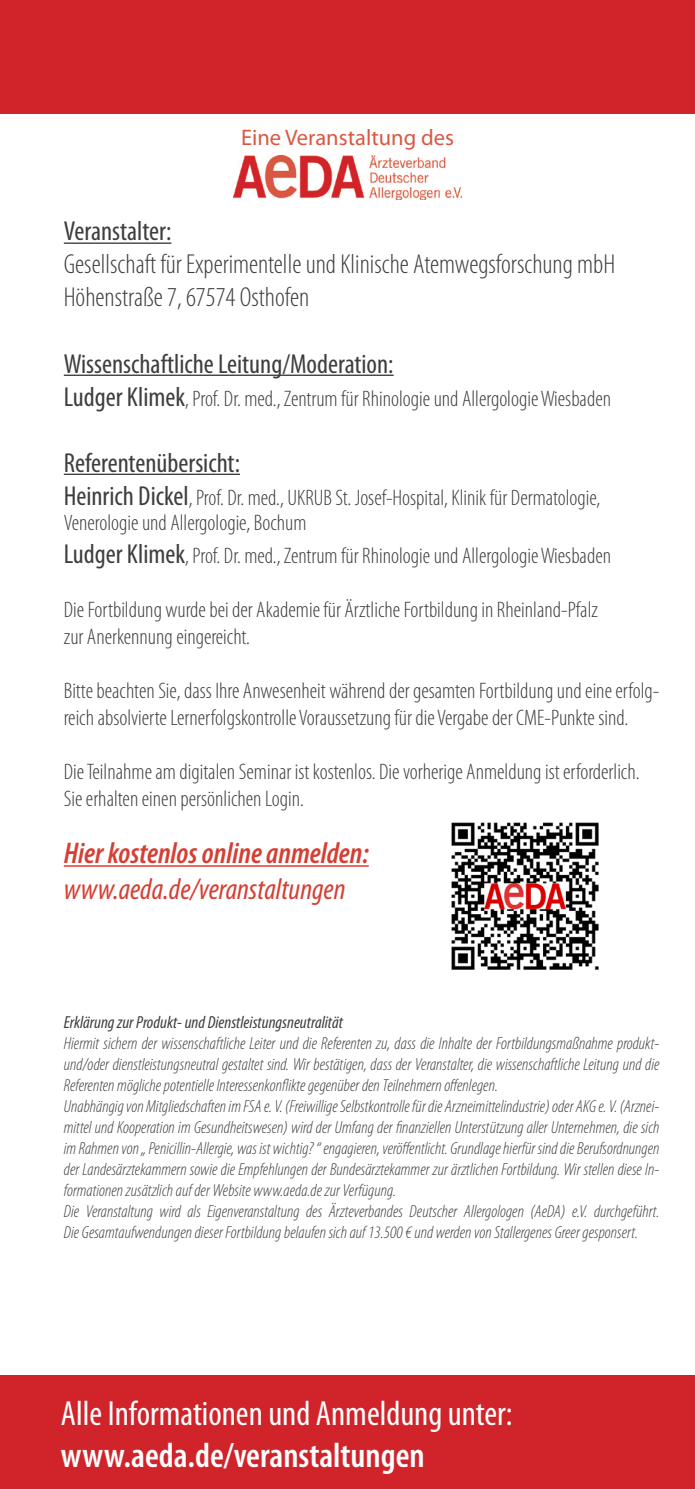
<style>
.page{position:relative;width:695px;height:1489px;background:#fff}
.page>*{position:absolute;margin:0;border:0;box-sizing:border-box;transform-origin:0 0}
.t1{font:condensed 35px "Myriad Pro";color:#fff}
.t2{font:600 condensed 35px "Myriad Pro";color:#fff}
.t3{font:italic 600 condensed 30px "Myriad Pro";color:#d53f33}
.t4{font:italic condensed 30px "Myriad Pro";color:#d53f33}
.t5{font:300 condensed 27.5px/33px "Myriad Pro";color:#3e3e3f}
.t6{font:condensed 27.5px "Myriad Pro";color:#3e3e3f}
.t7{font:300 condensed 22.5px/27px "Myriad Pro";color:#3e3e3f}
.t8{font:22.5px "Myriad Pro";color:#d95842}
.t9{font:italic 300 condensed 17.5px/21px "Myriad Pro";color:#3e3e3f}
.t10{font:italic condensed 17.5px "Myriad Pro";color:#3e3e3f}
.s1{font-weight:400;font-size:27.5px}
</style>
<div class="page">
<div style="left:0;top:1375px;width:694px;height:113px;background:#d1232a"></div>
<div style="left:0;top:0;width:694px;height:113px;background:#d1232a"></div>
<img style="left:233px;top:156px;width:229px;height:44px">
<hr style="left:64px;top:242px;width:107px;height:2px;background:#3e3e3f">
<hr style="left:64px;top:374px;width:329px;height:2px;background:#3e3e3f">
<hr style="left:64px;top:473px;width:176px;height:2px;background:#3e3e3f">
<hr style="left:64px;top:865px;width:304px;height:1px;background:#d53f33">
<img style="left:451px;top:822px;width:148px;height:148px">
<p class="t8" style="left:241px;top:123px;width:214px">Eine Veranstaltung des</p>
<h3 class="t6" style="left:64px;top:215px;width:109px">Veranstalter:</h3>
<h3 class="t5" style="left:64px;top:248px;width:553px">Gesellschaft für Experimentelle und Klinische Atemwegsforschung mbH<br>Höhenstraße 7, 67574 Osthofen</h3>
<h3 class="t6" style="left:64px;top:347px;width:331px">Wissenschaftliche Leitung/Moderation:</h3>
<p class="t7" style="left:64px;top:384px;width:548px"><span class="s1">Ludger Klimek</span>, Prof. Dr. med., Zentrum für Rhinologie und Allergologie Wiesbaden</p>
<h3 class="t6" style="left:64px;top:446px;width:178px">Referentenübersicht:</h3>
<p class="t7" style="left:64px;top:484px;width:538px;line-height:25px"><span class="s1">Heinrich Dickel</span>, Prof. Dr. med., UKRUB St. Josef-Hospital, Klinik für Dermatologie,<br>Venerologie und Allergologie, Bochum</p>
<p class="t7" style="left:64px;top:541px;width:548px"><span class="s1">Ludger Klimek</span>, Prof. Dr. med., Zentrum für Rhinologie und Allergologie Wiesbaden</p>
<p class="t7" style="left:64px;top:595px;width:535px">Die Fortbildung wurde bei der Akademie für Ärztliche Fortbildung in Rheinland-Pfalz zur Anerkennung eingereicht.</p>
<p class="t7" style="left:64px;top:676px;width:597px">Bitte beachten Sie, dass Ihre Anwesenheit während der gesamten Fortbildung und eine erfolg&shy;reich absolvierte Lernerfolgskontrolle Voraussetzung für die Vergabe der CME-Punkte sind.</p>
<p class="t7" style="left:64px;top:757px;width:577px">Die Teilnahme am digitalen Seminar ist kostenlos. Die vorherige Anmeldung ist erforderlich.<br>Sie erhalten einen persönlichen Login.</p>
<h2 class="t3" style="left:64px;top:834px;width:306px">Hier kostenlos online anmelden:</h2>
<h2 class="t4" style="left:64px;top:871px;width:283px">www.aeda.de/veranstaltungen</h2>
<p class="t10" style="left:64px;top:1011px;width:281px">Erklärung zur Produkt- und Dienstleistungsneutralität</p>
<p class="t9" style="left:64px;top:1032px;width:597px">Hiermit sichern der wissenschaftliche Leiter und die Referenten zu, dass die Inhalte der Fortbildungsmaßnahme produkt&shy;und/oder dienstleistungsneutral gestaltet sind. Wir bestätigen, dass der Veranstalter, die wissenschaftliche Leitung und die Referenten mögliche potentielle Interessenkonflikte gegenüber den Teilnehmern offenlegen.<br>Unabhängig von Mitgliedschaften im FSA e. V. (Freiwillige Selbstkontrolle für die Arzneimittelindustrie) oder AKG e. V. (Arznei&shy;mittel und Kooperation im Gesundheitswesen) wird der Umfang der finanziellen Unterstützung aller Unternehmen, die sich im Rahmen von „ Penicillin-Allergie, was ist wichtig? “ engagieren, veröffentlicht. Grundlage hierfür sind die Berufsordnungen der Landesärztekammern sowie die Empfehlungen der Bundesärztekammer zur ärztlichen Fortbildung. Wir stellen diese In&shy;formationen zusätzlich auf der Website www.aeda.de zur Verfügung.<br>Die Veranstaltung wird als Eigenveranstaltung des Ärzteverbandes Deutscher Allergologen (AeDA) e.V. durchgeführt.<br>Die Gesamtaufwendungen dieser Fortbildung belaufen sich auf 13.500 € und werden von Stallergenes Greer gesponsert.</p>
<h1 class="t1" style="left:61px;top:1392px;width:453px">Alle Informationen und Anmeldung unter:</h1>
<h1 class="t2" style="left:61px;top:1433px;width:365px">www.aeda.de/veranstaltungen</h1>
</div>
